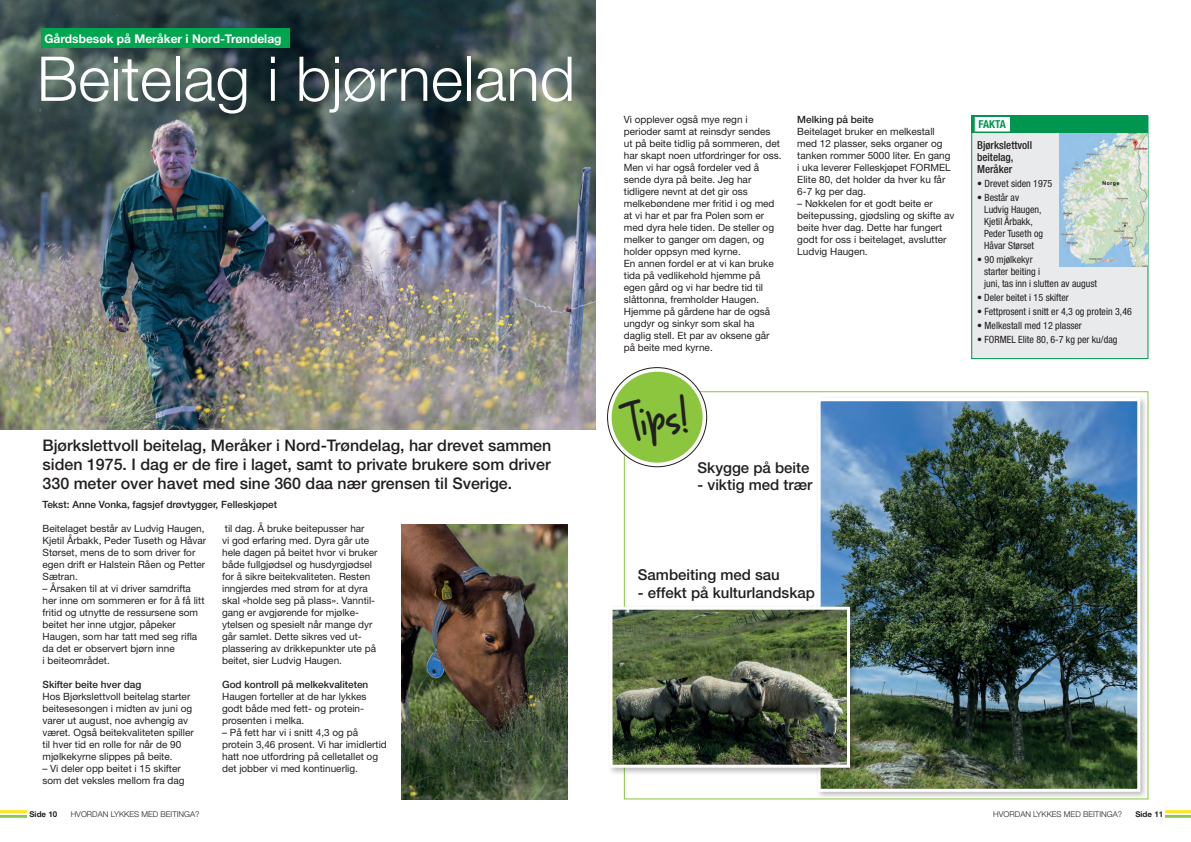
<style>
.page{position:relative;width:1191px;height:842px;background:#fff}
.page>*{position:absolute;margin:0;border:0;box-sizing:border-box;transform-origin:0 0}
.t1{font:300 61.8px "Helvetica Neue LT Pro";color:#fff}
.t2{font:47.6px "Lightupthe World";color:#231f20;scale:.91 1}
.t3{font:500 16px/19px "Helvetica Neue LT Pro";color:#231f20;text-align:justify}
.t4{font:500 15px "Helvetica Neue LT Pro";color:#231f20}
.t5{font:700 12px "Helvetica Neue LT Pro";color:#fff}
.t6{font:500 condensed 11px/21.2px "Helvetica Neue LT Pro";color:#231f20}
.t7{font:10px/12px "Helvetica Neue LT Pro";color:#231f20}
.t8{font:condensed 10px/12px "Helvetica Neue LT Pro";color:#231f20}
.t9{font:500 10px "Helvetica Neue LT Pro";color:#231f20}
.t10{font:300 8px "Helvetica Neue LT Pro";color:#231f20}
.t11{font:700 8px "Helvetica Neue LT Pro";color:#231f20}
.s1{font-weight:700;color:#009650}
</style>
<div class="page">
<img style="left:0;top:0;width:595px;height:429px">
<div style="left:815px;top:396px;width:333px;height:404px;background:#231f20;opacity:.3"></div>
<img style="left:821px;top:402px;width:315px;height:386px">
<div style="left:817px;top:398px;width:323px;height:394px;border:3px solid #fff"></div>
<div style="left:41px;top:28px;width:248px;height:20px;background:#00a54f"></div>
<hr style="left:0;top:810px;width:26px;height:3px;background:#ffe722">
<hr style="left:0;top:815px;width:26px;height:3px;background:#8bc650">
<div style="left:971px;top:116px;width:177px;height:243px;background:#e9eaeb"></div>
<div style="left:971px;top:116px;width:177px;height:243px;border:1px solid #009650"></div>
<div style="left:971px;top:116px;width:176px;height:17px;background:#009650"></div>
<div style="left:975px;top:118px;width:34px;height:13px;background:#fff"></div>
<div style="left:975px;top:117px;width:34px;height:14px;border:1px solid #fff"></div>
<hr style="left:1165px;top:810px;width:26px;height:3px;background:#ffe722">
<hr style="left:1165px;top:815px;width:26px;height:3px;background:#8bc650">
<img style="left:1059px;top:133px;width:88px;height:133px">
<img style="left:402px;top:524px;width:165px;height:275px">
<div style="left:608px;top:368px;width:98px;height:99px;background:#8bc63e;border-radius:50%"></div>
<div style="left:607px;top:367px;width:100px;height:100px;border:5px solid #fff;border-radius:50%"></div>
<div style="left:607px;top:604px;width:251px;height:172px;background:#231f20;opacity:.3"></div>
<img style="left:613px;top:611px;width:233px;height:153px">
<div style="left:609px;top:607px;width:241px;height:161px;border:3px solid #fff"></div>
<p class="t5" style="left:44px;top:31px;width:239px">Gårdsbesøk på Meråker i Nord-Trøndelag</p>
<h1 class="t1" style="left:37px;top:41px;width:540px">Beitelag i bjørneland</h1>
<h3 class="t3" style="left:43px;top:436px;width:510px">Bjørkslettvoll beitelag, Meråker i Nord-Trøndelag, har drevet sammen siden 1975. I dag er de fire i laget, samt to private brukere som driver 330 meter over havet med sine 360 daa nær grensen til Sverige.</h3>
<p class="t9" style="left:43px;top:499px;width:236px">Tekst: Anne Vonka, fagsjef drøvtygger, Felleskjøpet</p>
<p class="t7" style="left:43px;top:522px;width:165px">Beitelaget består av Ludvig Haugen,<br>Kjetil Årbakk, Peder Tuseth og Håvar<br>Størset, mens de to som driver for egen drift er Halstein Råen og Petter<br>Sætran.</p>
<p class="t7" style="left:43px;top:582px;width:163px">– Årsaken til at vi driver samdrifta her inne om sommeren er for å få litt fritid og utnytte de ressursene som beitet her inne utgjør, påpeker<br>Haugen, som har tatt med seg rifla da det er observert bjørn inne<br>i beiteområdet.</p>
<p class="t9" style="left:43px;top:678px;width:100px">Skifter beite hver dag</p>
<p class="t7" style="left:43px;top:690px;width:153px">Hos Bjørkslettvoll beitelag starter beitesesongen i midten av juni og varer ut august, noe avhengig av været. Også beitekvaliteten spiller til hver tid en rolle for når de 90 mjølkekyrne slippes på beite.</p>
<p class="t7" style="left:43px;top:762px;width:144px">– Vi deler opp beitet i 15 skifter som det veksles mellom fra dag</p>
<p class="t11" style="left:29px;top:810px;width:29px">Side 10</p>
<p class="t10" style="left:71px;top:810px;width:130px">HVORDAN LYKKES MED BEITINGA?</p>
<p class="t7" style="left:222px;top:522px;width:157px">til dag. Å bruke beitepusser har<br>vi god erfaring med. Dyra går ute hele dagen på beitet hvor vi bruker både fullgjødsel og husdyrgjødsel for å sikre beitekvaliteten. Resten inngjerdes med strøm for at dyra skal «holde seg på plass». Vanntil&shy;gang er avgjørende for mjølke&shy;ytelsen og spesielt når mange dyr går samlet. Dette sikres ved ut&shy;plassering av drikkepunkter ute på beitet, sier Ludvig Haugen.</p>
<p class="t9" style="left:222px;top:678px;width:148px">God kontroll på melkekvaliteten</p>
<p class="t7" style="left:222px;top:690px;width:146px">Haugen forteller at de har lykkes godt både med fett- og protein&shy;prosenten i melka.</p>
<p class="t7" style="left:222px;top:726px;width:166px">– På fett har vi i snitt 4,3 og på protein 3,46 prosent. Vi har imidlertid hatt noe utfordring på celletallet og det jobber vi med kontinuerlig.</p>
<p class="t7" style="left:624px;top:114px;width:159px">Vi opplever også mye regn i perioder samt at reinsdyr sendes ut på beite tidlig på sommeren, det har skapt noen utfordringer for oss.<br>Men vi har også fordeler ved å sende dyra på beite. Jeg har tidligere nevnt at det gir oss melkebøndene mer fritid i og med at vi har et par fra Polen som er med dyra hele tiden. De steller og melker to ganger om dagen, og holder oppsyn med kyrne.<br>En annen fordel er at vi kan bruke tida på vedlikehold hjemme på egen gård og vi har bedre tid til slåttonna, fremholder Haugen.<br>Hjemme på gårdene har de også ungdyr og sinkyr som skal ha daglig stell. Et par av oksene går på beite med kyrne.</p>
<p class="t9" style="left:797px;top:114px;width:78px">Melking på beite</p>
<p class="t7" style="left:797px;top:126px;width:155px">Beitelaget bruker en melkestall med 12 plasser, seks organer og tanken rommer 5000 liter. En gang i uka leverer Felleskjøpet FORMEL<br>Elite 80, det holder da hver ku får<br>6-7 kg per dag.</p>
<p class="t7" style="left:797px;top:198px;width:159px">– Nøkkelen for et godt beite er beitepussing, gjødsling og skifte av beite hver dag. Dette har fungert godt for oss i beitelaget, avslutter<br>Ludvig Haugen.</p>
<h2 class="t2" style="left:616px;top:388px;width:76px;rotate:-7deg">Tips!</h2>
<h3 class="t4" style="left:697px;top:458px;width:113px">Skygge på beite</h3>
<h3 class="t4" style="left:697px;top:476px;width:116px">- viktig med trær</h3>
<p class="t6" style="left:977px;top:114px;width:56px;text-indent:-5px"><sup>-</sup> <span class="s1">FAKTA<br></span>Bjørkslettvoll</p>
<p class="t6" style="left:977px;top:151px;width:38px;line-height:12px">beitelag,<br>Meråker</p>
<p class="t8" style="left:977px;top:178px;width:77px">• Drevet siden 1975</p>
<p class="t8" style="left:984px;top:192px;width:60px;text-indent:-7px">• Består av<br>Ludvig Haugen,<br>Kjetil Årbakk,<br>Peder Tuseth og<br>Håvar Størset</p>
<p class="t8" style="left:984px;top:254px;width:114px;text-indent:-7px">• 90 mjølkekyr<br>starter beiting i<br>juni, tas inn i slutten av august</p>
<p class="t8" style="left:977px;top:292px;width:93px">• Deler beitet i 15 skifter</p>
<p class="t8" style="left:977px;top:306px;width:156px">• Fettprosent i snitt er 4,3 og protein 3,46</p>
<p class="t8" style="left:977px;top:320px;width:106px">• Melkestall med 12 plasser</p>
<p class="t8" style="left:977px;top:334px;width:142px">• FORMEL Elite 80, 6-7 kg per ku/dag</p>
<h3 class="t4" style="left:638px;top:566px;width:143px">Sambeiting med sau</h3>
<h3 class="t4" style="left:638px;top:583px;width:179px">- effekt på kulturlandskap</h3>
<p class="t10" style="left:993px;top:809px;width:130px">HVORDAN LYKKES MED BEITINGA?</p>
<p class="t11" style="left:1135px;top:809px;width:29px">Side 11</p>
</div>
